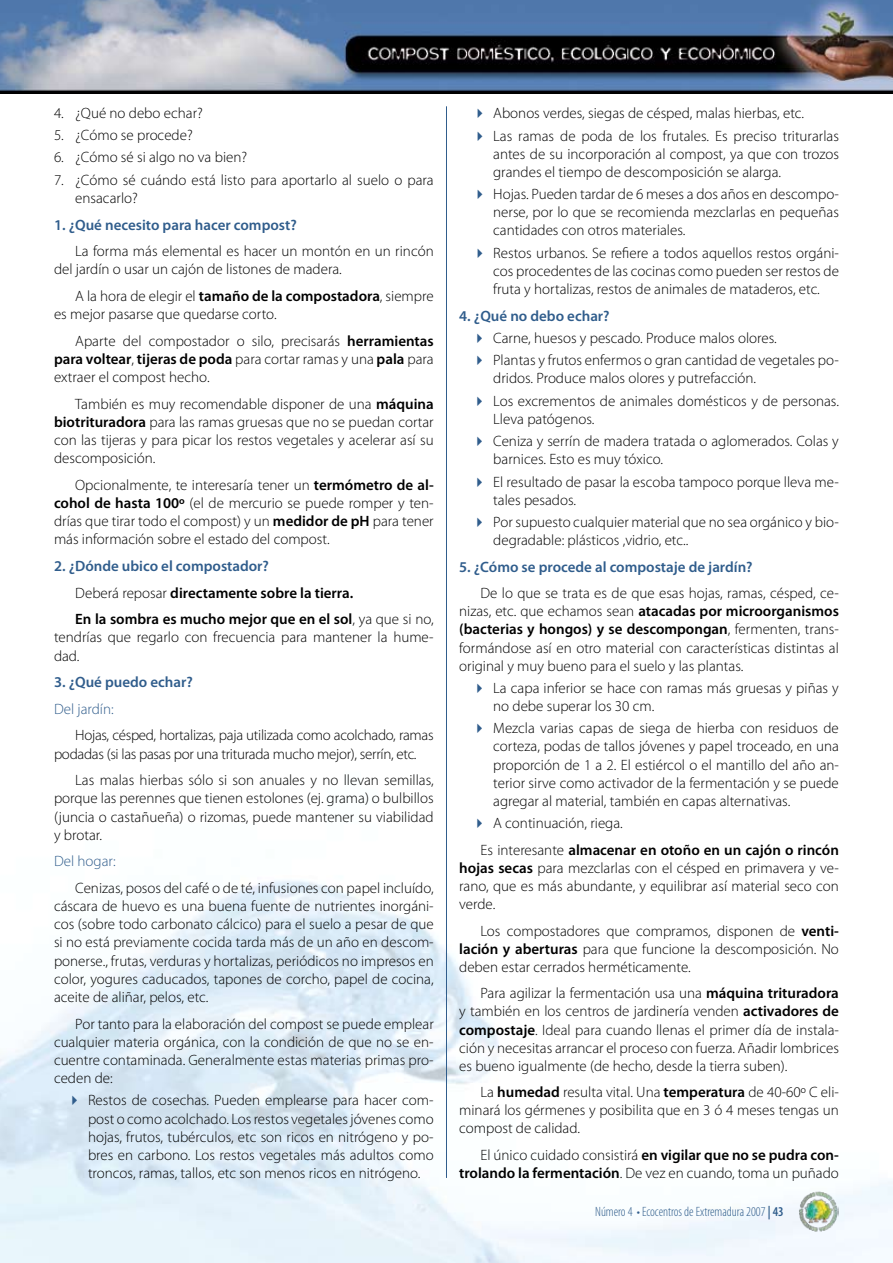
<style>
.page{position:relative;width:893px;height:1263px;background:#fff}
.page>*{position:absolute;margin:0;border:0;box-sizing:border-box;transform-origin:0 0}
.t1{font:300 15px/18.1px "Myriad Pro";color:#000;text-align:justify}
.t2{font:300 15px/18.1px "Myriad Pro";letter-spacing:-.02em;color:#000}
.t3{font:600 15px/26.7px "Myriad Pro";color:#000}
.t4{font:600 15px "Myriad Pro";color:#305d8c}
.t5{font:300 15px "Myriad Pro";color:#305d8c}
.t6{font:300 condensed 13.5px "Myriad Pro";color:#305d8c}
.s1{font-weight:600}
.s2{color:#305d8c}
.s3{font-weight:300}
</style>
<div class="page">
<img style="left:0;top:0;width:893px;height:93px">
<img style="left:796px;top:1191px;width:43px;height:41px">
<hr style="left:446px;top:106px;width:1px;height:1072px;background:#305d8c">
<p class="t1" style="left:54px;top:103px;width:150px">4. ¿Qué no debo echar?</p>
<p class="t1" style="left:54px;top:126px;width:140px">5. ¿Cómo se procede?</p>
<p class="t1" style="left:54px;top:148px;width:195px">6. ¿Cómo sé si algo no va bien?</p>
<p class="t1" style="left:75px;top:171px;width:360px;text-indent:-21px">7. ¿Cómo sé cuándo está listo para aportarlo al suelo o para ensacarlo?</p>
<p class="t4" style="left:54px;top:215px;width:244px">1. ¿Qué necesito para hacer compost?</p>
<p class="t1" style="left:54px;top:242px;width:381px;text-indent:21px">La forma más elemental es hacer un montón en un rincón del jardín o usar un cajón de listones de madera.</p>
<p class="t1" style="left:54px;top:287px;width:381px;text-indent:21px">A la hora de elegir el <span class="s1">tamaño de la compostadora</span>, siempre es mejor pasarse que quedarse corto.</p>
<p class="t1" style="left:54px;top:332px;width:381px;text-indent:21px">Aparte del compostador o silo, precisarás <span class="s1">herramientas para voltear</span>, <span class="s1">tijeras de poda</span> para cortar ramas y una <span class="s1">pala</span> para extraer el compost hecho.</p>
<p class="t1" style="left:54px;top:394px;width:381px;text-indent:21px">También es muy recomendable disponer de una <span class="s1">máquina biotrituradora</span> para las ramas gruesas que no se puedan cortar con las tijeras y para picar los restos vegetales y acelerar así su descomposición.</p>
<p class="t1" style="left:54px;top:476px;width:381px;text-indent:21px">Opcionalmente, te interesaría tener un <span class="s1">termómetro de al&shy;cohol de hasta 100º</span> (el de mercurio se puede romper y ten&shy;drías que tirar todo el compost) y un <span class="s1">medidor de pH</span> para tener más información sobre el estado del compost.</p>
<p class="t3" style="left:75px;top:552px;width:360px;text-indent:-21px"><span class="s2">2. ¿Dónde ubico el compostador?<br></span><span class="s3">Deberá reposar</span> directamente sobre la tierra.<br>En la sombra es mucho mejor que en el sol<span class="s3">, ya que si no,</span></p>
<p class="t1" style="left:54px;top:628px;width:381px">tendrías que regarlo con frecuencia para mantener la hume&shy;dad.</p>
<p class="t4" style="left:54px;top:673px;width:140px">3. ¿Qué puedo echar?</p>
<p class="t5" style="left:54px;top:700px;width:61px">Del jardín:</p>
<p class="t2" style="left:54px;top:726px;width:381px;text-indent:21px">Hojas, césped, hortalizas, paja utilizada como acolchado, ramas podadas (si las pasas por una triturada mucho mejor), serrín, etc.</p>
<p class="t1" style="left:54px;top:771px;width:381px;text-indent:21px">Las malas hierbas sólo si son anuales y no llevan semillas, porque las perennes que tienen estolones (ej. grama) o bulbillos (juncia o castañueña) o rizomas, puede mantener su viabilidad y brotar.</p>
<p class="t5" style="left:54px;top:852px;width:63px">Del hogar:</p>
<p class="t1" style="left:54px;top:879px;width:381px;text-indent:21px">Cenizas, posos del café o de té, infusiones con papel incluído, cáscara de huevo es una buena fuente de nutrientes inorgáni&shy;cos (sobre todo carbonato cálcico) para el suelo a pesar de que si no está previamente cocida tarda más de un año en descom&shy;ponerse., frutas, verduras y hortalizas, periódicos no impresos en color, yogures caducados, tapones de corcho, papel de cocina, aceite de aliñar, pelos, etc.</p>
<p class="t1" style="left:54px;top:1014px;width:381px;text-indent:21px">Por tanto para la elaboración del compost se puede emplear cualquier materia orgánica, con la condición de que no se en&shy;cuentre contaminada. Generalmente estas materias primas pro&shy;ceden de:</p>
<p class="t1" style="left:88px;top:1091px;width:347px;text-indent:-21px"><span class="s2">✔</span> Restos de cosechas. Pueden emplearse para hacer com&shy;post o como acolchado. Los restos vegetales jóvenes como hojas, frutos, tubérculos, etc son ricos en nitrógeno y po&shy;bres en carbono. Los restos vegetales más adultos como troncos, ramas, tallos, etc son menos ricos en nitrógeno.</p>
<p class="t1" style="left:472px;top:104px;width:334px"><span class="s2">✔</span> Abonos verdes, siegas de césped, malas hierbas, etc.</p>
<p class="t1" style="left:493px;top:126px;width:347px;text-indent:-21px"><span class="s2">✔</span> Las ramas de poda de los frutales. Es preciso triturarlas antes de su incorporación al compost, ya que con trozos grandes el tiempo de descomposición se alarga.</p>
<p class="t1" style="left:493px;top:185px;width:347px;text-indent:-21px"><span class="s2">✔</span> Hojas. Pueden tardar de 6 meses a dos años en descompo&shy;nerse, por lo que se recomienda mezclarlas en pequeñas cantidades con otros materiales.</p>
<p class="t1" style="left:493px;top:244px;width:347px;text-indent:-21px"><span class="s2">✔</span> Restos urbanos. Se refiere a todos aquellos restos orgáni&shy;cos procedentes de las cocinas como pueden ser restos de fruta y hortalizas, restos de animales de mataderos, etc.</p>
<p class="t4" style="left:459px;top:306px;width:152px">4. ¿Qué no debo echar?</p>
<p class="t1" style="left:472px;top:329px;width:306px"><span class="s2">✔</span> Carne, huesos y pescado. Produce malos olores.</p>
<p class="t1" style="left:493px;top:351px;width:347px;text-indent:-21px"><span class="s2">✔</span> Plantas y frutos enfermos o gran cantidad de vegetales po&shy;dridos. Produce malos olores y putrefacción.</p>
<p class="t1" style="left:493px;top:391px;width:347px;text-indent:-21px"><span class="s2">✔</span> Los excrementos de animales domésticos y de personas.<br>Lleva patógenos.</p>
<p class="t1" style="left:493px;top:432px;width:347px;text-indent:-21px"><span class="s2">✔</span> Ceniza y serrín de madera tratada o aglomerados. Colas y barnices. Esto es muy tóxico.</p>
<p class="t1" style="left:493px;top:472px;width:347px;text-indent:-21px"><span class="s2">✔</span> El resultado de pasar la escoba tampoco porque lleva me&shy;tales pesados.</p>
<p class="t1" style="left:493px;top:513px;width:347px;text-indent:-21px"><span class="s2">✔</span> Por supuesto cualquier material que no sea orgánico y bio&shy;degradable: plásticos ,vidrio, etc..</p>
<p class="t4" style="left:459px;top:557px;width:295px">5. ¿Cómo se procede al compostaje de jardín?</p>
<p class="t1" style="left:459px;top:584px;width:381px;text-indent:21px">De lo que se trata es de que esas hojas, ramas, césped, ce&shy;nizas, etc. que echamos sean <span class="s1">atacadas por microorganismos (bacterias y hongos) y se descompongan</span>, fermenten, trans&shy;formándose así en otro material con características distintas al original y muy bueno para el suelo y las plantas.</p>
<p class="t1" style="left:493px;top:679px;width:347px;text-indent:-21px"><span class="s2">✔</span> La capa inferior se hace con ramas más gruesas y piñas y no debe superar los 30 cm.</p>
<p class="t1" style="left:493px;top:719px;width:347px;text-indent:-21px"><span class="s2">✔</span> Mezcla varias capas de siega de hierba con residuos de corteza, podas de tallos jóvenes y papel troceado, en una proporción de 1 a 2. El estiércol o el mantillo del año an&shy;terior sirve como activador de la fermentación y se puede agregar al material, también en capas alternativas.</p>
<p class="t1" style="left:480px;top:810px;width:360px;line-height:26.5px;text-indent:-9px"><span class="s2">✔</span> A continuación, riega.<br>Es interesante <span class="s1">almacenar en otoño en un cajón o rincón</span></p>
<p class="t1" style="left:459px;top:858px;width:381px"><span class="s1">hojas secas</span> para mezclarlas con el césped en primavera y ve&shy;rano, que es más abundante, y equilibrar así material seco con verde.</p>
<p class="t1" style="left:459px;top:921px;width:381px;text-indent:21px">Los compostadores que compramos, disponen de <span class="s1">venti&shy;lación y aberturas</span> para que funcione la descomposición. No deben estar cerrados herméticamente.</p>
<p class="t1" style="left:459px;top:984px;width:381px;text-indent:21px">Para agilizar la fermentación usa una <span class="s1">máquina trituradora </span>y también en los centros de jardinería venden <span class="s1">activadores de compostaje</span>. Ideal para cuando llenas el primer día de instala&shy;ción y necesitas arrancar el proceso con fuerza. Añadir lombrices es bueno igualmente (de hecho, desde la tierra suben).</p>
<p class="t1" style="left:459px;top:1083px;width:381px;text-indent:21px">La <span class="s1">humedad</span> resulta vital. Una <span class="s1">temperatura</span> de 40-60º C eli&shy;minará los gérmenes y posibilita que en 3 ó 4 meses tengas un compost de calidad.</p>
<p class="t1" style="left:459px;top:1146px;width:381px;text-align:right">El único cuidado consistirá <span class="s1">en vigilar que no se pudra con&shy;trolando la fermentación</span>. De vez en cuando, toma un puñado</p>
<p class="t6" style="left:595px;top:1203px;width:190px">Número 4 • Ecocentros de Extremadura 2007 <span class="s1">| 43</span></p>
</div>
